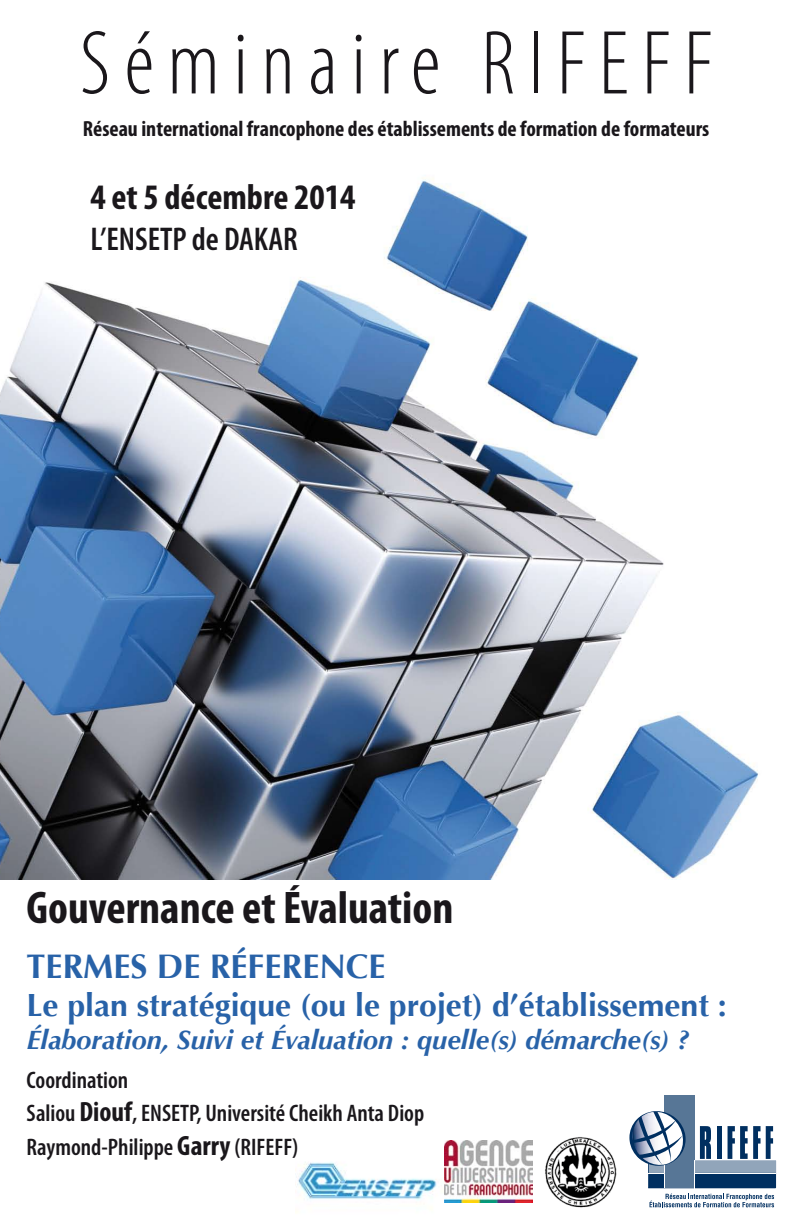
<style>
.page{position:relative;width:792px;height:1224px;background:#fff}
.page>*{position:absolute;margin:0;border:0;box-sizing:border-box;transform-origin:0 0}
.t1{font:300 condensed 91.8px "Myriad Pro";letter-spacing:.15em;color:#1a171b}
.t2{font:700 condensed 46px "Myriad Pro";color:#1a171b}
.t3{font:700 condensed 36px "Myriad Pro";color:#1a171b}
.t4{font:700 34px "Optima";color:#2862a8}
.t5{font:600 condensed 33px "Myriad Pro";color:#1a171b}
.t6{font:700 32px "Optima";color:#2862a8}
.t7{font:italic 700 27px "Optima";color:#2862a8}
.t8{font:600 condensed 24px/33.6px "Myriad Pro";color:#1a171b}
.t9{font:700 condensed 22px "Myriad Pro";color:#1a171b}
.s1{font-weight:700;font-size:28px}
</style>
<div class="page">
<img style="left:296px;top:1162px;width:141px;height:50px">
<img style="left:0;top:178px;width:758px;height:701px">
<svg style="left:650px;top:1194px;width:124px;height:13px"></svg>
<div style="left:649px;top:1161px;width:127px;height:27px;background:#002f60"></div>
<div style="left:649px;top:1161px;width:127px;height:12px;background:#91a5ba"></div>
<svg style="left:700px;top:1126px;width:11px;height:33px"></svg>
<div style="left:717px;top:1126px;width:5px;height:33px;background:#002f60"></div>
<svg style="left:728px;top:1126px;width:49px;height:47px"></svg>
<hr style="left:687px;top:1173px;width:89px;height:1px;background:#fff">
<div style="left:664px;top:1095px;width:31px;height:93px;background:#577696"></div>
<svg style="left:629px;top:1111px;width:57px;height:77px"></svg>
<hr style="left:695px;top:1161px;width:1px;height:30px;background:#fff">
<img style="left:545px;top:1137px;width:72px;height:71px">
<img style="left:444px;top:1141px;width:89px;height:61px">
<h1 class="t1" style="left:80px;top:9px;width:634px">Séminaire RIFEFF</h1>
<p class="t9" style="left:83px;top:115px;width:628px">Réseau international francophone des établissements de formation de formateurs</p>
<h3 class="t3" style="left:90px;top:175px;width:267px">4 et 5 décembre 2014</h3>
<h3 class="t5" style="left:90px;top:219px;width:209px">L’ENSETP de DAKAR</h3>
<h2 class="t2" style="left:27px;top:879px;width:428px">Gouvernance et Évaluation</h2>
<h3 class="t4" style="left:27px;top:947px;width:360px">TERMES DE RÉFERENCE</h3>
<h3 class="t6" style="left:27px;top:987px;width:702px">Le plan stratégique (ou le projet) d’établissement :</h3>
<p class="t7" style="left:27px;top:1024px;width:664px">Élaboration, Suivi et Évaluation : quelle(s) démarche(s) ?</p>
<p class="t8" style="left:27px;top:1062px;width:399px">Coordination<br>Saliou <span class="s1">Diouf</span>, ENSETP, Université Cheikh Anta Diop<br>Raymond-Philippe <span class="s1">Garry</span> (RIFEFF)</p>
</div>
